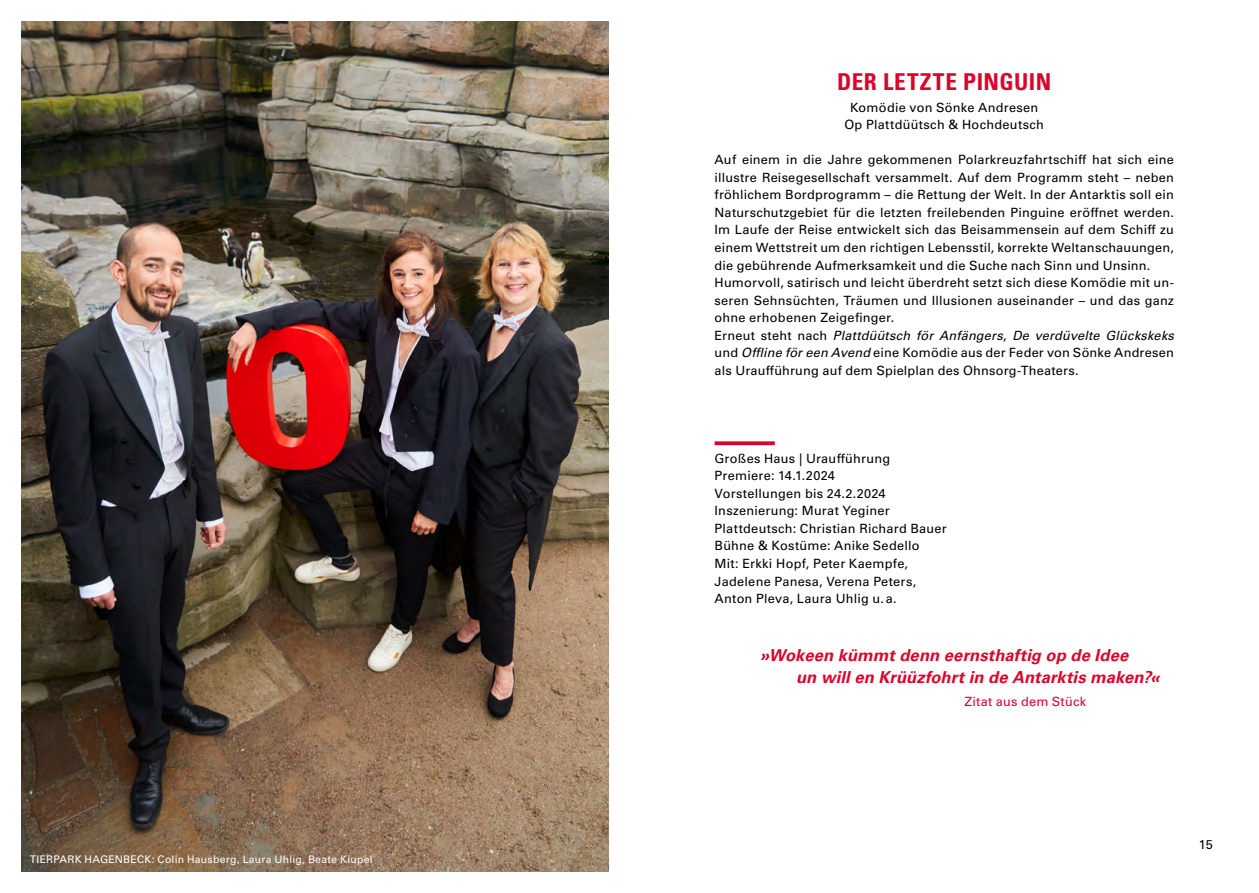
<style>
.page{position:relative;width:1259px;height:893px;background:#fff}
.page>*{position:absolute;margin:0;border:0;box-sizing:border-box;transform-origin:0 0}
.t1{font:700 condensed 23.25px "Univers LT Pro";letter-spacing:.025em;color:#db052c}
.t2{font:italic 700 16.5px/22.5px "Univers LT Pro 65";letter-spacing:.005em;color:#db052c}
.t3{font:12.75px/17.5px "Univers LT Pro 55 Roman";letter-spacing:.015em;color:#000}
.t4{font:italic 12.75px "Univers LT Pro 55";letter-spacing:.01em;color:#000}
.t5{font:12.75px "Univers LT Pro 55 Roman";letter-spacing:.015em;color:#db052c}
.t6{font:10.5px "Univers LT Pro 55 Roman";letter-spacing:.02em;color:#fff}
.s1{font-family:"Univers LT Pro 55 Roman";font-style:normal}
.s2{font-family:"Univers LT Pro 55";font-style:italic}
</style>
<div class="page">
<img style="left:21px;top:21px;width:587px;height:851px">
<svg style="left:714px;top:441px;width:61px;height:4px"></svg>
<p class="t6" style="left:30px;top:852px;width:344px">TIERPARK HAGENBECK: Colin Hausberg, Laura Uhlig, Beate Kiupel</p>
<h1 class="t1" style="left:837px;top:67px;width:216px">DER LETZTE PINGUIN</h1>
<p class="t3" style="left:844px;top:98px;width:201px;text-align:center">Komödie von Sönke Andresen<br>Op Plattdüütsch &amp; Hochdeutsch</p>
<p class="t3" style="left:714px;top:150px;width:461px">Auf einem in die Jahre gekommenen Polarkreuzfahrtschiff hat sich eine illustre Reisegesellschaft versammelt. Auf dem Programm steht – neben fröhlichem Bordprogramm – die Rettung der Welt. In der Antarktis soll ein Naturschutzgebiet für die letzten freilebenden Pinguine eröffnet werden.<br>Im Laufe der Reise entwickelt sich das Beisammensein auf dem Schiff zu einem Wettstreit um den richtigen Lebensstil, korrekte Weltanschauungen, die gebührende Aufmerksamkeit und die Suche nach Sinn und Unsinn.<br>Humorvoll, satirisch und leicht überdreht setzt sich diese Komödie mit un&shy;seren Sehnsüchten, Träumen und Illusionen auseinander – und das ganz ohne erhobenen Zeigefinger.</p>
<p class="t4" style="left:714px;top:326px;width:461px"><span class="s1">Erneut steht nach</span> Plattdüütsch för Anfängers<span class="s1">,</span> De verdüvelte Glückskeks</p>
<p class="t3" style="left:714px;top:343px;width:461px">und <span class="s2">Offline för een Avend</span> eine Komödie aus der Feder von Sönke Andresen als Uraufführung auf dem Spielplan des Ohnsorg-Theaters.</p>
<p class="t3" style="left:714px;top:449px;width:234px">Großes Haus | Uraufführung<br>Premiere: 14.1.2024<br>Vorstellungen bis 24.2.2024<br>Inszenierung: Murat Yeginer<br>Plattdeutsch: Christian Richard Bauer<br>Bühne &amp; Kostüme: Anike Sedello<br>Mit: Erkki Hopf, Peter Kaempfe,<br>Jadelene Panesa, Verena Peters,<br>Anton Pleva, Laura Uhlig u.a.</p>
<p class="t2" style="left:796px;top:643px;width:365px;text-indent:-36px">»Wokeen kümmt denn eernsthaftig op de Idee<br>un will en Krüüzfohrt in de Antarktis maken?«</p>
<p class="t5" style="left:964px;top:692px;width:123px">Zitat aus dem Stück</p>
<p class="t3" style="left:1199px;top:835px;width:15px">15</p>
</div>
